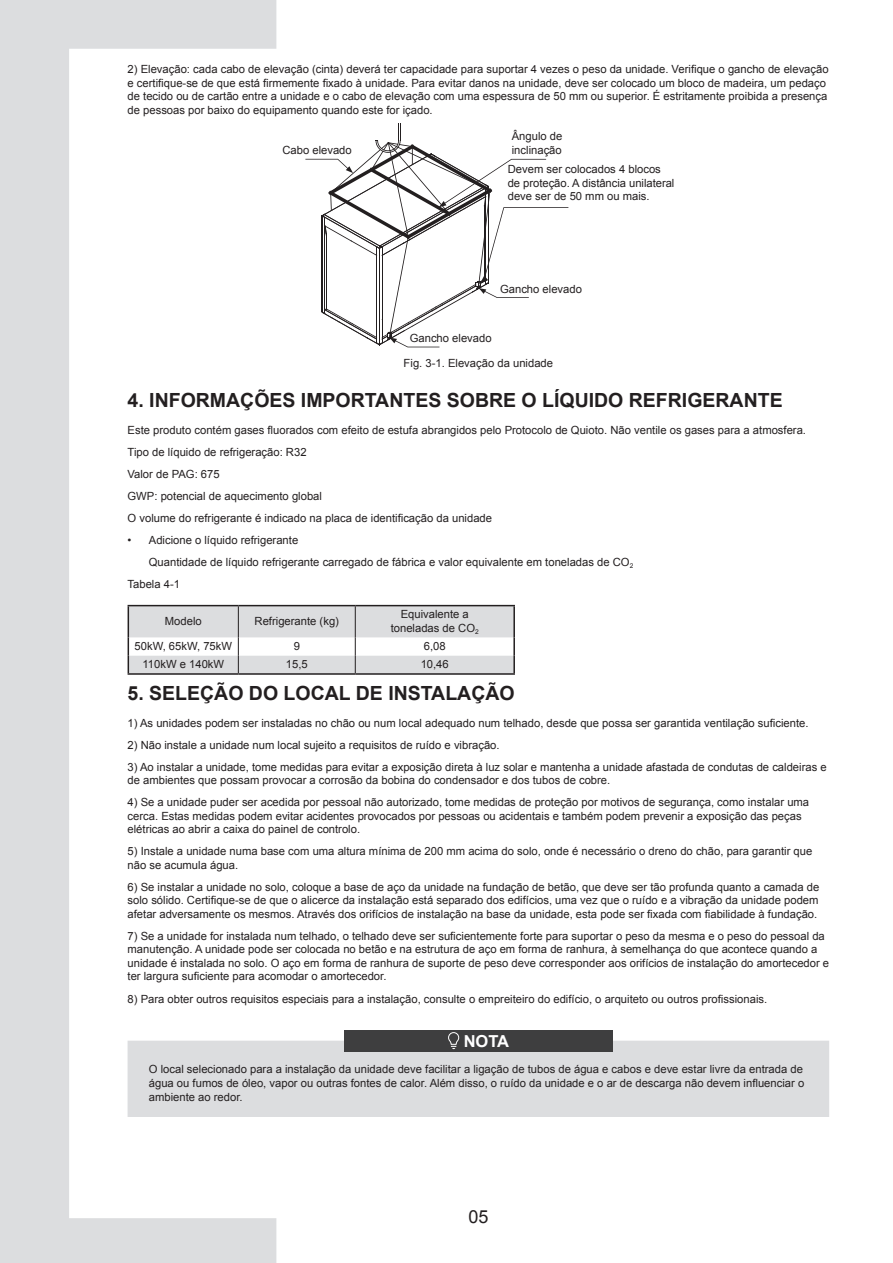
<style>
.page{position:relative;width:893px;height:1263px;background:#fff}
.page>*{position:absolute;margin:0;border:0;box-sizing:border-box;transform-origin:0 0}
.目录1{font:700 19.5px "Arial";color:#231f20}
.t1{font:18px "Arial";color:#231f20}
.t2{font:700 16.5px "Arial";color:#fff}
.段落样式1{font:11.25px/13.5px "Arial";color:#231f20}
.段落样式3{font:11.25px/13.6px "Arial";color:#231f20;text-align:justify}
</style>
<div class="page">
<svg style="left:0;top:0;width:276px;height:1263px"></svg>
<hr style="left:128px;top:605px;width:110px;height:1px;background:#231f20">
<hr style="left:238px;top:605px;width:117px;height:1px;background:#231f20">
<hr style="left:355px;top:605px;width:160px;height:1px;background:#231f20">
<svg style="left:128px;top:606px;width:387px;height:67px"></svg>
<hr style="left:128px;top:673px;width:110px;height:2px;background:#231f20">
<hr style="left:238px;top:673px;width:117px;height:2px;background:#231f20">
<hr style="left:355px;top:673px;width:160px;height:2px;background:#231f20">
<div style="left:128px;top:1041px;width:701px;height:76px;background:#dcdddf"></div>
<div style="left:344px;top:1030px;width:268px;height:21px;background:#3e3e3f"></div>
<svg style="left:448px;top:1032px;width:11px;height:17px"></svg>
<svg style="left:305px;top:123px;width:263px;height:224px"></svg>
<p class="段落样式1" style="left:128px;top:63px;width:703px">2) Elevação: cada cabo de elevação (cinta) deverá ter capacidade para suportar 4 vezes o peso da unidade. Verifique o gancho de elevação e certifique-se de que está firmemente fixado à unidade. Para evitar danos na unidade, deve ser colocado um bloco de madeira, um pedaço de tecido ou de cartão entre a unidade e o cabo de elevação com uma espessura de 50 mm ou superior. É estritamente proibida a presença de pessoas por baixo do equipamento quando este for içado.</p>
<p class="段落样式1" style="left:282px;top:143px;width:71px">Cabo elevado</p>
<p class="段落样式1" style="left:512px;top:130px;width:52px">Ângulo de inclinação</p>
<p class="段落样式1" style="left:508px;top:163px;width:168px">Devem ser colocados 4 blocos de proteção. A distância unilateral deve ser de 50 mm ou mais.</p>
<p class="段落样式1" style="left:500px;top:283px;width:83px">Gancho elevado</p>
<p class="段落样式1" style="left:410px;top:332px;width:83px">Gancho elevado</p>
<p class="段落样式1" style="left:404px;top:357px;width:151px">Fig. 3-1. Elevação da unidade</p>
<p class="目录1" style="left:128px;top:387px;width:657px">4. INFORMAÇÕES IMPORTANTES SOBRE O LÍQUIDO REFRIGERANTE</p>
<p class="段落样式1" style="left:128px;top:423px;width:680px">Este produto contém gases fluorados com efeito de estufa abrangidos pelo Protocolo de Quioto. Não ventile os gases para a atmosfera.</p>
<p class="段落样式1" style="left:128px;top:445px;width:181px">Tipo de líquido de refrigeração: R32</p>
<p class="段落样式1" style="left:128px;top:467px;width:94px">Valor de PAG: 675</p>
<p class="段落样式1" style="left:128px;top:489px;width:196px">GWP: potencial de aquecimento global</p>
<p class="段落样式1" style="left:128px;top:511px;width:366px">O volume do refrigerante é indicado na placa de identificação da unidade</p>
<p class="段落样式1" style="left:128px;top:533px;width:172px">• Adicione o líquido refrigerante</p>
<p class="段落样式1" style="left:149px;top:555px;width:486px">Quantidade de líquido refrigerante carregado de fábrica e valor equivalente em toneladas de CO<sub>2</sub></p>
<p class="段落样式1" style="left:128px;top:578px;width:54px">Tabela 4-1</p>
<p class="段落样式1" style="left:165px;top:614px;width:38px">Modelo</p>
<p class="段落样式1" style="left:255px;top:614px;width:86px">Refrigerante (kg)</p>
<p class="段落样式1" style="left:401px;top:607px;width:70px">Equivalente a</p>
<p class="段落样式1" style="left:391px;top:621px;width:90px">toneladas de CO<sub>2</sub></p>
<p class="段落样式1" style="left:135px;top:639px;width:99px">50kW, 65kW, 75kW</p>
<p class="段落样式1" style="left:294px;top:639px;width:8px">9</p>
<p class="段落样式1" style="left:424px;top:639px;width:23px">6,08</p>
<p class="段落样式1" style="left:142px;top:657px;width:83px">110kW e 140kW</p>
<p class="段落样式1" style="left:286px;top:657px;width:23px">15,5</p>
<p class="段落样式1" style="left:421px;top:657px;width:30px">10,46</p>
<p class="目录1" style="left:128px;top:680px;width:389px">5. SELEÇÃO DO LOCAL DE INSTALAÇÃO</p>
<p class="段落样式1" style="left:128px;top:716px;width:682px">1) As unidades podem ser instaladas no chão ou num local adequado num telhado, desde que possa ser garantida ventilação suficiente.</p>
<p class="段落样式1" style="left:128px;top:738px;width:374px">2) Não instale a unidade num local sujeito a requisitos de ruído e vibração.</p>
<p class="段落样式1" style="left:128px;top:760px;width:701px">3) Ao instalar a unidade, tome medidas para evitar a exposição direta à luz solar e mantenha a unidade afastada de condutas de caldeiras e de ambientes que possam provocar a corrosão da bobina do condensador e dos tubos de cobre.</p>
<p class="段落样式1" style="left:128px;top:796px;width:683px">4) Se a unidade puder ser acedida por pessoal não autorizado, tome medidas de proteção por motivos de segurança, como instalar uma cerca. Estas medidas podem evitar acidentes provocados por pessoas ou acidentais e também podem prevenir a exposição das peças elétricas ao abrir a caixa do painel de controlo.</p>
<p class="段落样式1" style="left:128px;top:845px;width:686px">5) Instale a unidade numa base com uma altura mínima de 200 mm acima do solo, onde é necessário o dreno do chão, para garantir que não se acumula água.</p>
<p class="段落样式1" style="left:128px;top:880px;width:693px;text-align:justify">6) Se instalar a unidade no solo, coloque a base de aço da unidade na fundação de betão, que deve ser tão profunda quanto a camada de solo sólido. Certifique-se de que o alicerce da instalação está separado dos edifícios, uma vez que o ruído e a vibração da unidade podem afetar adversamente os mesmos. Através dos orifícios de instalação na base da unidade, esta pode ser fixada com fiabilidade à fundação.</p>
<p class="段落样式1" style="left:128px;top:929px;width:703px">7) Se a unidade for instalada num telhado, o telhado deve ser suficientemente forte para suportar o peso da mesma e o peso do pessoal da manutenção. A unidade pode ser colocada no betão e na estrutura de aço em forma de ranhura, à semelhança do que acontece quando a unidade é instalada no solo. O aço em forma de ranhura de suporte de peso deve corresponder aos orifícios de instalação do amortecedor e ter largura suficiente para acomodar o amortecedor.</p>
<p class="段落样式1" style="left:128px;top:992px;width:641px">8) Para obter outros requisitos especiais para a instalação, consulte o empreiteiro do edifício, o arquiteto ou outros profissionais.</p>
<p class="t2" style="left:464px;top:1030px;width:47px">NOTA</p>
<p class="段落样式3" style="left:149px;top:1062px;width:657px">O local selecionado para a instalação da unidade deve facilitar a ligação de tubos de água e cabos e deve estar livre da entrada de água ou fumos de óleo, vapor ou outras fontes de calor. Além disso, o ruído da unidade e o ar de descarga não devem influenciar o ambiente ao redor.</p>
<h2 class="t1" style="left:468px;top:1205px;width:22px">05</h2>
</div>
